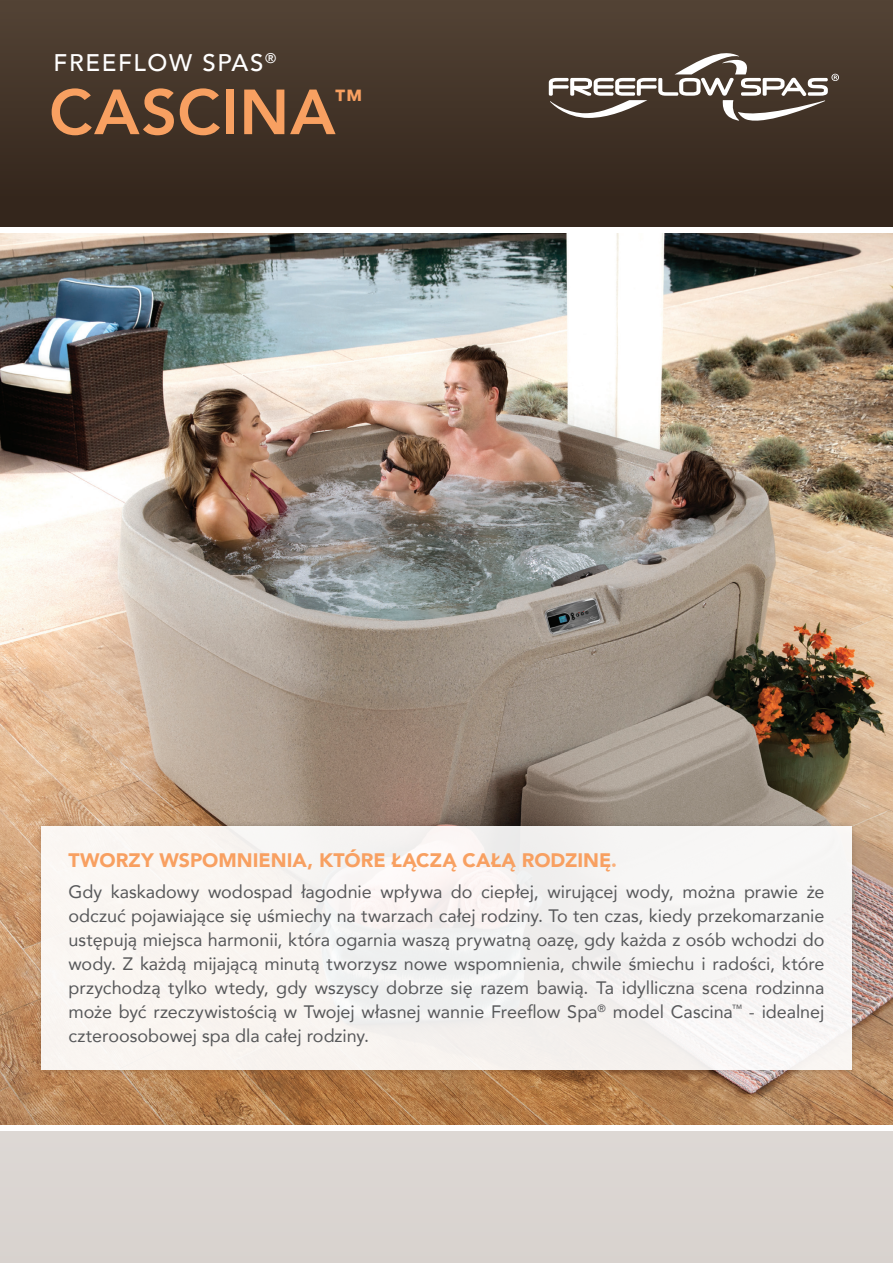
<style>
.page{position:relative;width:893px;height:1263px;background:#fff}
.page>*{position:absolute;margin:0;border:0;box-sizing:border-box;transform-origin:0 0}
.t1{font:800 63px "Avenir";letter-spacing:.01em;color:#f8a061}
.t2{font:800 27.6px "Avenir";color:#f8a061}
.t3{font:500 24px "Avenir";letter-spacing:.07em;color:#fff}
.Body_Copy{font:900 19.5px "Avenir";color:#f8a061}
.Body_Copy-2{font:18px/24px "Avenir";letter-spacing:-.005em;color:#57585a;text-align:justify}
.s1{color:#fab17c}
</style>
<div class="page">
<div style="left:0;top:1131px;width:893px;height:132px;background:#d8d2ce"></div>
<img style="left:0;top:233px;width:893px;height:891px">
<div style="left:36px;top:820px;width:821px;height:255px;background:#231f20;opacity:.25"></div>
<div style="left:41px;top:826px;width:810px;height:243px;background:#f7f5f2"></div>
<div style="left:0;top:1px;width:893px;height:225px;background:linear-gradient(to bottom,#534335,#312319)"></div>
<svg style="left:549px;top:47px;width:290px;height:80px;background:#665a4f"></svg>
<p class="t3" style="left:54px;top:42px;width:224px">FREEFLOW SPAS<sup>®</sup></p>
<p class="t1" style="left:49px;top:63px;width:288px">CASCINA</p>
<p class="t2" style="left:334px;top:78px;width:29px">™</p>
<p class="Body_Copy" style="left:68px;top:843px;width:550px">TWORZY WSPOMNIENIA, KTÓRE ŁĄCZĄ CAŁĄ RODZINĘ<span class="s1">.</span></p>
<p class="Body_Copy-2" style="left:68px;top:879px;width:758px">Gdy kaskadowy wodospad łagodnie wpływa do ciepłej, wirującej wody, można prawie że odczuć pojawiające się uśmiechy na twarzach całej rodziny. To ten czas, kiedy przekomarzanie ustępują miejsca harmonii, która ogarnia waszą prywatną oazę, gdy każda z osób wchodzi do wody. Z każdą mijającą minutą tworzysz nowe wspomnienia, chwile śmiechu i radości, które przychodzą tylko wtedy, gdy wszyscy dobrze się razem bawią. Ta idylliczna scena rodzinna może być rzeczywistością w Twojej własnej wannie Freeflow Spa<sup>®</sup> model Cascina<sup>™</sup> - idealnej czteroosobowej spa dla całej rodziny.</p>
</div>
